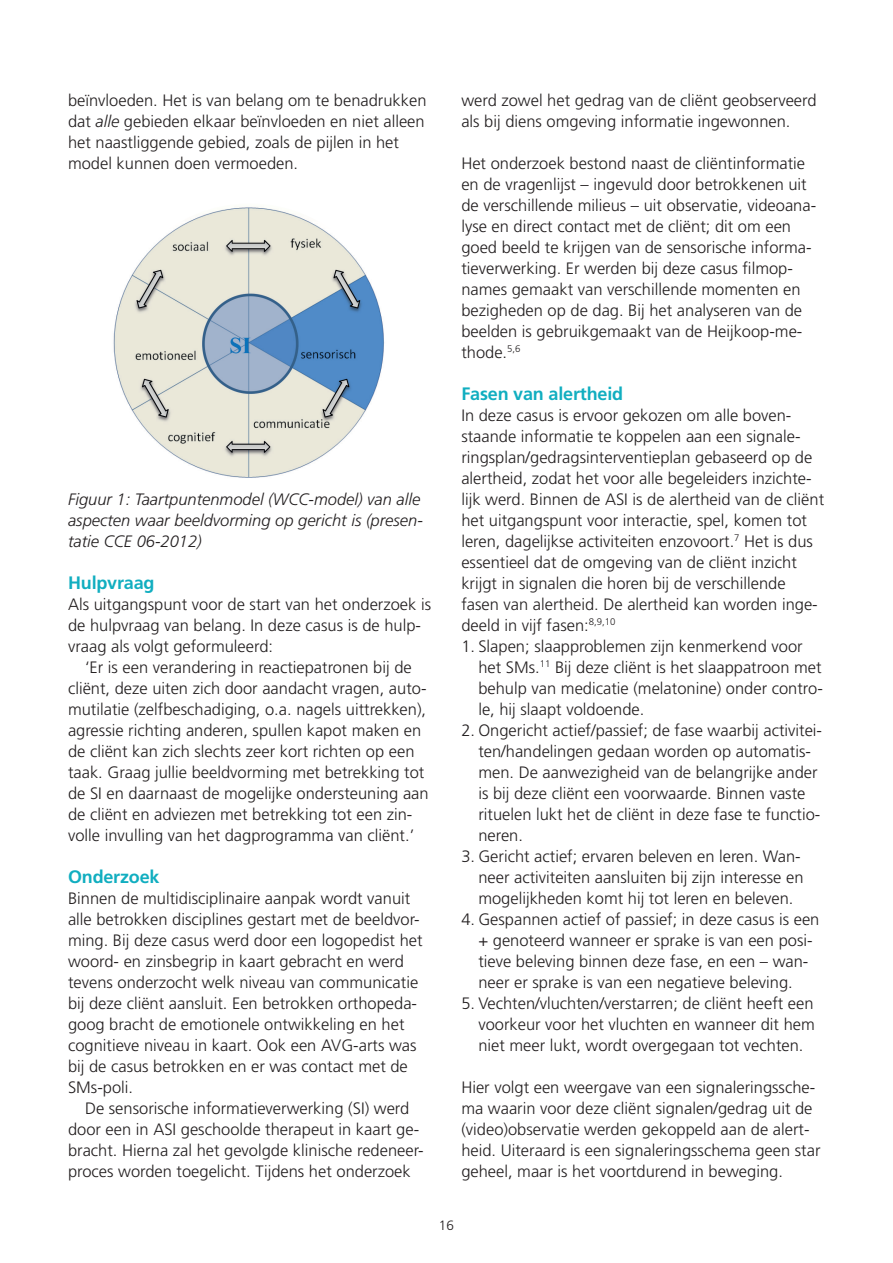
<style>
.page{position:relative;width:893px;height:1263px;background:#fff}
.page>*{position:absolute;margin:0;border:0;box-sizing:border-box;transform-origin:0 0}
.TK{font:700 18px "Frutiger";letter-spacing:-.01em;color:#11aec0}
.PLAT{font:300 16.5px/21px "Frutiger";color:#231f20}
.PLAT-2{font:italic 300 16.5px/21px "Frutiger";color:#231f20}
.t1{font:300 13.5px "Frutiger";color:#231f20}
.s1{font-style:italic}
</style>
<div class="page">
<img style="left:113px;top:207px;width:271px;height:271px">
<p class="PLAT" style="left:68px;top:89px;width:360px">beïnvloeden. Het is van belang om te benadrukken dat <span class="s1">alle</span> gebieden elkaar beïnvloeden en niet alleen het naastliggende gebied, zoals de pijlen in het model kunnen doen vermoeden.</p>
<p class="PLAT-2" style="left:68px;top:488px;width:356px">Figuur 1: Taartpuntenmodel (WCC-model) van alle aspecten waar beeldvorming op gericht is (presen&shy;tatie CCE 06-2012)</p>
<p class="TK" style="left:68px;top:572px;width:88px">Hulpvraag</p>
<p class="PLAT" style="left:68px;top:593px;width:365px">Als uitgangspunt voor de start van het onderzoek is de hulpvraag van belang. In deze casus is de hulp&shy;vraag als volgt geformuleerd:</p>
<p class="PLAT" style="left:68px;top:656px;width:362px;text-indent:17px">‘Er is een verandering in reactiepatronen bij de cliënt, deze uiten zich door aandacht vragen, auto&shy;mutilatie (zelfbeschadiging, o.a. nagels uittrekken), agressie richting anderen, spullen kapot maken en de cliënt kan zich slechts zeer kort richten op een taak. Graag jullie beeldvorming met betrekking tot de SI en daarnaast de mogelijke ondersteuning aan de cliënt en adviezen met betrekking tot een zin&shy;volle invulling van het dagprogramma van cliënt.’</p>
<p class="TK" style="left:68px;top:866px;width:93px">Onderzoek</p>
<p class="PLAT" style="left:68px;top:887px;width:356px">Binnen de multidisciplinaire aanpak wordt vanuit alle betrokken disciplines gestart met de beeldvor&shy;ming. Bij deze casus werd door een logopedist het woord- en zinsbegrip in kaart gebracht en werd tevens onderzocht welk niveau van communicatie bij deze cliënt aansluit. Een betrokken orthopeda&shy;goog bracht de emotionele ontwikkeling en het cognitieve niveau in kaart. Ook een AVG-arts was bij de casus betrokken en er was contact met de SMs-poli.</p>
<p class="PLAT" style="left:68px;top:1097px;width:357px;text-indent:17px">De sensorische informatieverwerking (SI) werd door een in ASI geschoolde therapeut in kaart ge&shy;bracht. Hierna zal het gevolgde klinische redeneer&shy;proces worden toegelicht. Tijdens het onderzoek</p>
<p class="PLAT" style="left:461px;top:89px;width:357px">werd zowel het gedrag van de cliënt geobserveerd als bij diens omgeving informatie ingewonnen.</p>
<p class="PLAT" style="left:461px;top:152px;width:356px">Het onderzoek bestond naast de cliëntinformatie en de vragenlijst – ingevuld door betrokkenen uit de verschillende milieus – uit observatie, videoana&shy;lyse en direct contact met de cliënt; dit om een goed beeld te krijgen van de sensorische informa&shy;tieverwerking. Er werden bij deze casus filmop&shy;names gemaakt van verschillende momenten en bezigheden op de dag. Bij het analyseren van de beelden is gebruikgemaakt van de Heijkoop-me&shy;thode.<sup>5,6</sup></p>
<p class="TK" style="left:461px;top:383px;width:163px">Fasen van alertheid</p>
<p class="PLAT" style="left:461px;top:404px;width:364px">In deze casus is ervoor gekozen om alle boven&shy;staande informatie te koppelen aan een signale&shy;ringsplan/gedragsinterventieplan gebaseerd op de alertheid, zodat het voor alle begeleiders inzichte&shy;lijk werd. Binnen de ASI is de alertheid van de cliënt het uitgangspunt voor interactie, spel, komen tot leren, dagelijkse activiteiten enzovoort.<sup>7</sup> Het is dus essentieel dat de omgeving van de cliënt inzicht krijgt in signalen die horen bij de verschillende fasen van alertheid. De alertheid kan worden inge&shy;deeld in vijf fasen:<sup>8,9,10</sup></p>
<p class="PLAT" style="left:478px;top:635px;width:346px;text-indent:-17px">1. Slapen; slaapproblemen zijn kenmerkend voor het SMs.<sup>11</sup> Bij deze cliënt is het slaappatroon met behulp van medicatie (melatonine) onder contro&shy;le, hij slaapt voldoende.</p>
<p class="PLAT" style="left:478px;top:719px;width:345px;text-indent:-17px">2. Ongericht actief/passief; de fase waarbij activitei&shy;ten/handelingen gedaan worden op automatis&shy;men. De aanwezigheid van de belangrijke ander is bij deze cliënt een voorwaarde. Binnen vaste rituelen lukt het de cliënt in deze fase te functio&shy;neren.</p>
<p class="PLAT" style="left:478px;top:845px;width:327px;text-indent:-17px">3. Gericht actief; ervaren beleven en leren. Wan&shy;neer activiteiten aansluiten bij zijn interesse en mogelijkheden komt hij tot leren en beleven.</p>
<p class="PLAT" style="left:478px;top:908px;width:343px;text-indent:-17px">4. Gespannen actief of passief; in deze casus is een + genoteerd wanneer er sprake is van een posi&shy;tieve beleving binnen deze fase, en een – wan&shy;neer er sprake is van een negatieve beleving.</p>
<p class="PLAT" style="left:478px;top:992px;width:338px;text-align:justify;text-indent:-17px">5. Vechten/vluchten/verstarren; de cliënt heeft een voorkeur voor het vluchten en wanneer dit hem niet meer lukt, wordt overgegaan tot vechten.</p>
<p class="PLAT" style="left:461px;top:1076px;width:361px">Hier volgt een weergave van een signaleringssche&shy;ma waarin voor deze cliënt signalen/gedrag uit de (video)observatie werden gekoppeld aan de alert&shy;heid. Uiteraard is een signaleringsschema geen star geheel, maar is het voortdurend in beweging.</p>
<p class="t1" style="left:439px;top:1218px;width:17px">16</p>
</div>
